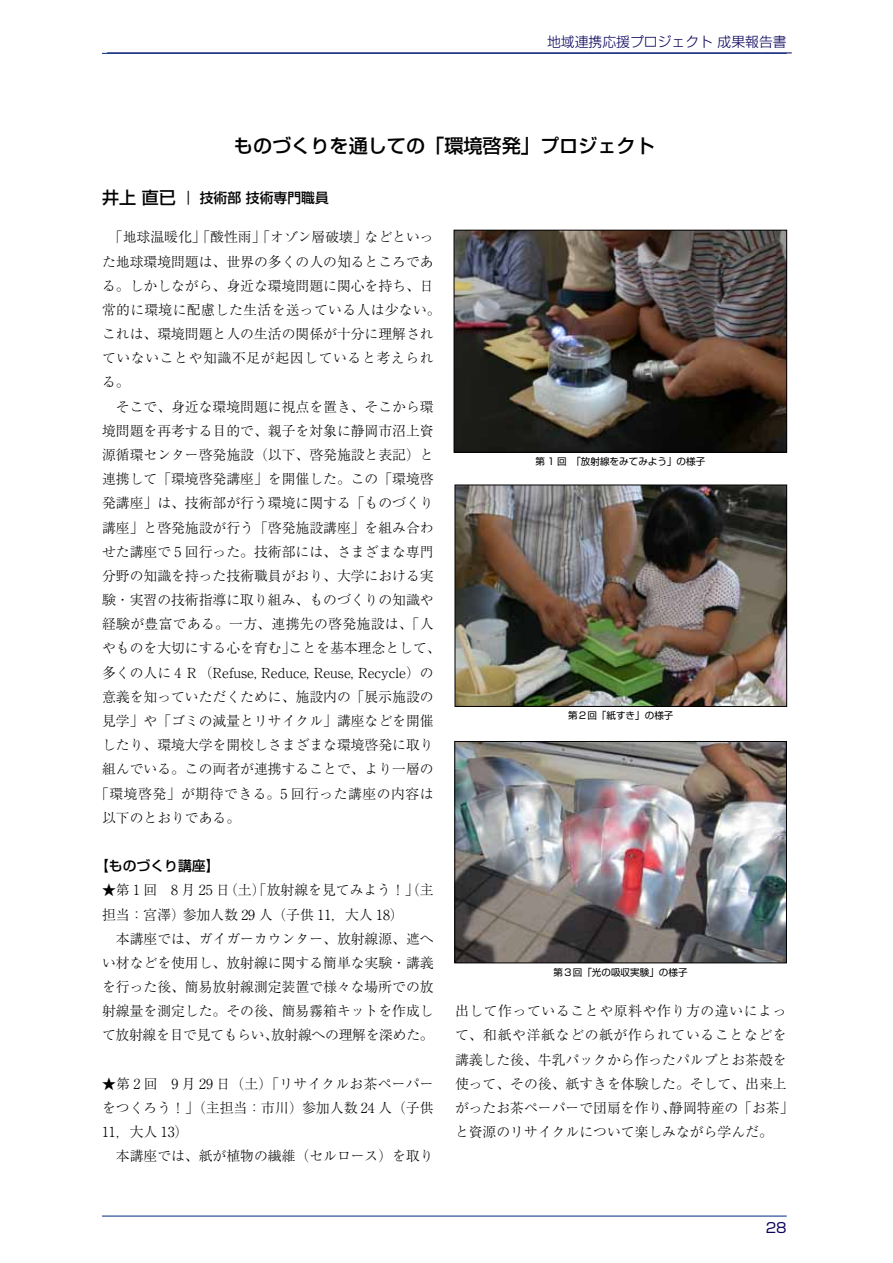
<style>
.page{position:relative;width:893px;height:1263px;background:#fff}
.page>*{position:absolute;margin:0;border:0;box-sizing:border-box;transform-origin:0 0}
.t1{font:500 19.2px "Shin Go Pro";color:#000}
.t2{font:300 13.8px/24.2px "Ryumin Pro";color:#000}
.t3{font:300 13.8px "Ryumin Pro";letter-spacing:.025em;color:#000}
.t4{font:300 13.8px "Ryumin Pro";letter-spacing:.035em;color:#000}
.t5{font:300 13.8px "Ryumin Pro";letter-spacing:.045em;color:#000}
.t6{font:500 13.8px "Shin Go Pro";color:#000}
.t7{font:300 13.8px "Shin Go Pro";color:#080059}
.t8{font:13.8px "Shin Go Pro";color:#080059}
.t9{font:9.6px "Shin Go Pro";color:#000}
.s1{font-size:16.95px}
</style>
<div class="page">
<hr style="left:107px;top:53px;width:685px;height:1px;background:#080059">
<hr style="left:102px;top:53px;width:685px;height:1px;background:#0c3388">
<hr style="left:102px;top:1215px;width:685px;height:1px;background:#0c3388">
<img style="left:456px;top:232px;width:329px;height:218px">
<div style="left:454px;top:230px;width:333px;height:222px;border:1px solid #000"></div>
<img style="left:457px;top:487px;width:328px;height:218px">
<div style="left:455px;top:485px;width:332px;height:222px;border:1px solid #000"></div>
<img style="left:457px;top:743px;width:328px;height:218px">
<div style="left:455px;top:741px;width:332px;height:222px;border:1px solid #000"></div>
<p class="t7" style="left:547px;top:31px;width:241px">地域連携応援プロジェクト 成果報告書</p>
<h1 class="t1" style="left:234px;top:130px;width:422px">ものづくりを通しての「環境啓発」プロジェクト</h1>
<p class="t6" style="left:102px;top:187px;width:228px"><span class="s1">井上 直已</span> ｜ 技術部 技術専門職員</p>
<p class="t2" style="left:102px;top:224px;width:333px">　「地球温暖化」「酸性雨」「オゾン層破壊」などといっ</p>
<p class="t2" style="left:102px;top:248px;width:333px">た地球環境問題は、世界の多くの人の知るところであ</p>
<p class="t2" style="left:102px;top:272px;width:333px">る。しかしながら、身近な環境問題に関心を持ち、日</p>
<p class="t3" style="left:102px;top:299px;width:340px">常的に環境に配慮した生活を送っている人は少ない。</p>
<p class="t2" style="left:102px;top:321px;width:333px">これは、環境問題と人の生活の関係が十分に理解され</p>
<p class="t5" style="left:102px;top:347px;width:333px">ていないことや知識不足が起因していると考えられ</p>
<p class="t2" style="left:102px;top:369px;width:29px">る。</p>
<p class="t2" style="left:102px;top:393px;width:333px">　そこで、身近な環境問題に視点を置き、そこから環</p>
<p class="t2" style="left:102px;top:417px;width:333px">境問題を再考する目的で、親子を対象に静岡市沼上資</p>
<p class="t2" style="left:102px;top:442px;width:333px">源循環センター啓発施設（以下、啓発施設と表記）と</p>
<p class="t2" style="left:102px;top:466px;width:333px">連携して「環境啓発講座」を開催した。この「環境啓</p>
<p class="t2" style="left:102px;top:490px;width:333px">発講座」は、技術部が行う環境に関する「ものづくり</p>
<p class="t2" style="left:102px;top:514px;width:333px">講座」と啓発施設が行う「啓発施設講座」を組み合わ</p>
<p class="t2" style="left:102px;top:538px;width:333px">せた講座で 5 回行った。技術部には、さまざまな専門</p>
<p class="t2" style="left:102px;top:563px;width:333px">分野の知識を持った技術職員がおり、大学における実</p>
<p class="t2" style="left:102px;top:587px;width:333px">験・実習の技術指導に取り組み、ものづくりの知識や</p>
<p class="t3" style="left:102px;top:613px;width:333px">経験が豊富である。一方、連携先の啓発施設は、「人</p>
<p class="t2" style="left:102px;top:635px;width:340px">やものを大切にする心を育む」ことを基本理念として、</p>
<p class="t2" style="left:102px;top:659px;width:333px">多くの人に 4 Ｒ（Refuse, Reduce, Reuse, Recycle）の</p>
<p class="t2" style="left:102px;top:683px;width:333px">意義を知っていただくために、施設内の「展示施設の</p>
<p class="t2" style="left:102px;top:708px;width:333px">見学」や「ゴミの減量とリサイクル」講座などを開催</p>
<p class="t2" style="left:102px;top:732px;width:333px">したり、環境大学を開校しさまざまな環境啓発に取り</p>
<p class="t2" style="left:102px;top:756px;width:333px">組んでいる。この両者が連携することで、より一層の</p>
<p class="t4" style="left:95px;top:783px;width:340px">「環境啓発」が期待できる。5 回行った講座の内容は</p>
<p class="t2" style="left:102px;top:804px;width:140px">以下のとおりである。</p>
<p class="t6" style="left:95px;top:854px;width:126px">【ものづくり講座】</p>
<p class="t2" style="left:102px;top:877px;width:333px">★第 1 回　8 月 25 日（土）「放射線を見てみよう！」（主担当：宮澤）参加人数 29 人（子供 11，大人 18）<br>　本講座では、ガイガーカウンター、放射線源、遮へい材などを使用し、放射線に関する簡単な実験・講義を行った後、簡易放射線測定装置で様々な場所での放射線量を測定した。その後、簡易霧箱キットを作成して放射線を目で見てもらい、放射線への理解を深めた。</p>
<p class="t2" style="left:102px;top:1070px;width:333px">★第 2 回　9 月 29 日（土）「リサイクルお茶ペーパーをつくろう！」（主担当：市川）参加人数 24 人（子供<br>11，大人 13）<br>　本講座では、紙が植物の繊維（セルロース）を取り</p>
<p class="t9" style="left:535px;top:454px;width:171px">第 1 回　「放射線をみてみよう」の様子</p>
<p class="t9" style="left:568px;top:708px;width:107px">第２回「紙すき」の様子</p>
<p class="t9" style="left:554px;top:964px;width:135px">第３回「光の吸収実験」の様子</p>
<p class="t2" style="left:455px;top:998px;width:340px">出して作っていることや原料や作り方の違いによって、和紙や洋紙などの紙が作られていることなどを講義した後、牛乳パックから作ったパルプとお茶殻を使って、その後、紙すきを体験した。そして、出来上がったお茶ペーパーで団扇を作り、静岡特産の「お茶」と資源のリサイクルについて楽しみながら学んだ。</p>
<p class="t8" style="left:766px;top:1216px;width:22px">28</p>
</div>
